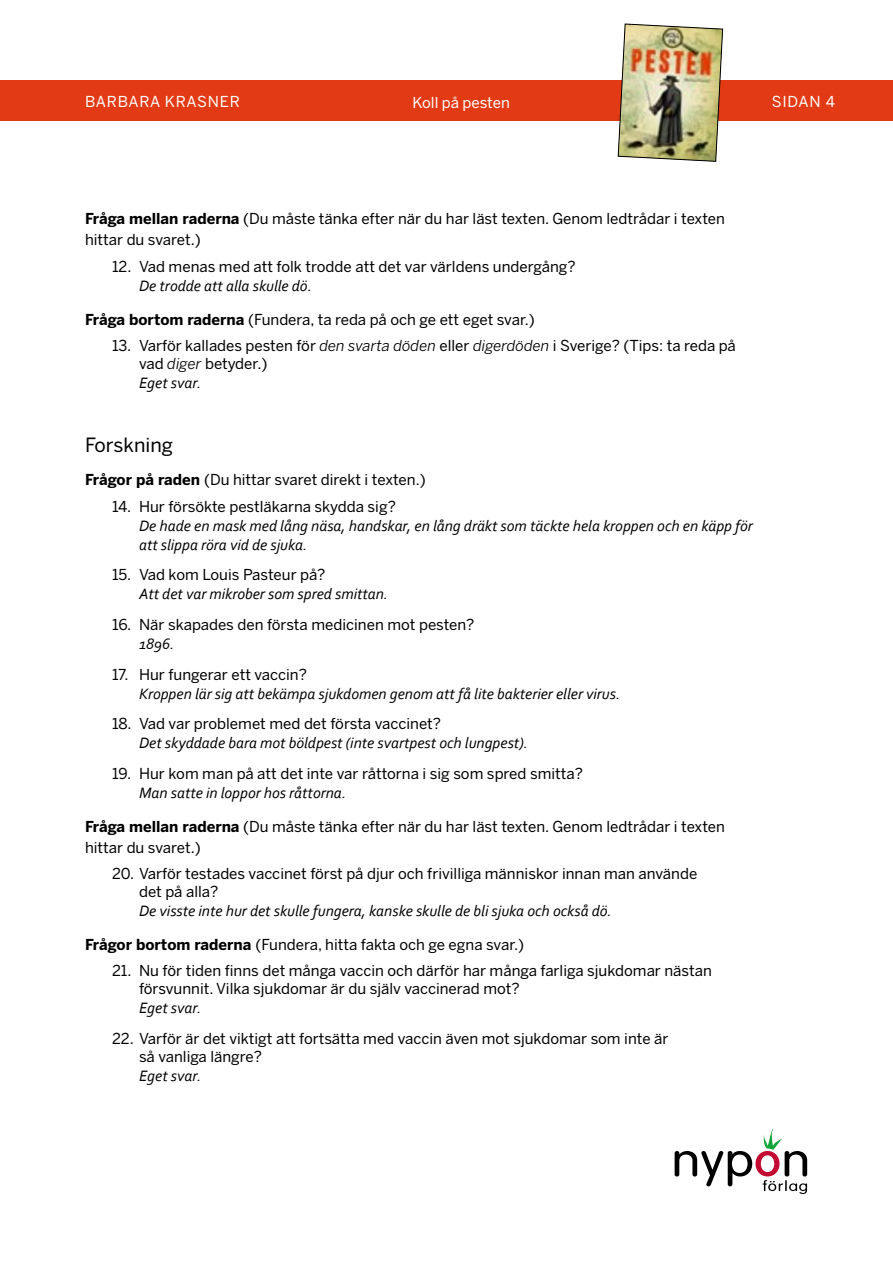
<style>
.page{position:relative;width:893px;height:1263px;background:#fff}
.page>*{position:absolute;margin:0;border:0;box-sizing:border-box;transform-origin:0 0}
.t1{font:19.5px "Benton Sans";color:#000}
.t2{font:italic 15.75px/18.9px "Corbel";color:#000}
.t3{font:15px/18px "Benton Sans";color:#000}
.t4{font:15px "Benton Sans";letter-spacing:.05em;color:#fff}
.t5{font:15px "Benton Sans";letter-spacing:-.01em;color:#fff}
.t6{font:15px "Benton Sans";letter-spacing:.025em;color:#fff}
.s1{font-weight:700}
.s2{font-style:italic}
</style>
<div class="page">
<div style="left:0;top:81px;width:893px;height:40px;background:#e23a14"></div>
<img style="left:618px;top:23px;width:105px;height:139px">
<svg style="left:675px;top:1128px;width:132px;height:66px"></svg>
<p class="t4" style="left:85px;top:92px;width:156px">BARBARA KRASNER</p>
<p class="t5" style="left:412px;top:93px;width:99px">Koll på pesten</p>
<p class="t6" style="left:772px;top:92px;width:65px">SIDAN 4</p>
<p class="t3" style="left:85px;top:209px;width:641px;line-height:21px"><span class="s1">Fråga mellan raderna</span> (Du måste tänka efter när du har läst texten. Genom ledtrådar i texten hittar du svaret.)</p>
<p class="t3" style="left:112px;top:258px;width:465px">12. Vad menas med att folk trodde att det var världens undergång?</p>
<p class="t2" style="left:139px;top:276px;width:174px">De trodde att alla skulle dö.</p>
<p class="t3" style="left:85px;top:310px;width:451px"><span class="s1">Fråga bortom raderna</span> (Fundera, ta reda på och ge ett eget svar.)</p>
<p class="t3" style="left:139px;top:337px;width:598px;text-indent:-27px">13. Varför kallades pesten för <span class="s2">den svarta döden</span> eller <span class="s2">digerdöden</span> i Sverige? (Tips: ta reda på vad <span class="s2">diger</span> betyder.)</p>
<p class="t2" style="left:139px;top:373px;width:64px">Eget svar.</p>
<h1 class="t1" style="left:85px;top:433px;width:89px">Forskning</h1>
<p class="t3" style="left:85px;top:471px;width:342px"><span class="s1">Frågor på raden</span> (Du hittar svaret direkt i texten.)</p>
<p class="t3" style="left:112px;top:497px;width:285px">14. Hur försökte pestläkarna skydda sig?</p>
<p class="t2" style="left:139px;top:516px;width:615px">De hade en mask med lång näsa, handskar, en lång dräkt som täckte hela kroppen och en käpp för att slippa röra vid de sjuka.</p>
<p class="t3" style="left:112px;top:566px;width:215px">15. Vad kom Louis Pasteur på?</p>
<p class="t2" style="left:139px;top:584px;width:251px">Att det var mikrober som spred smittan.</p>
<p class="t3" style="left:112px;top:616px;width:364px">16. När skapades den första medicinen mot pesten?</p>
<p class="t2" style="left:139px;top:634px;width:37px">1896.</p>
<p class="t3" style="left:112px;top:665px;width:196px">17. Hur fungerar ett vaccin?</p>
<p class="t2" style="left:139px;top:683px;width:483px">Kroppen lär sig att bekämpa sjukdomen genom att få lite bakterier eller virus.</p>
<p class="t3" style="left:112px;top:715px;width:331px">18. Vad var problemet med det första vaccinet?</p>
<p class="t2" style="left:139px;top:733px;width:390px">Det skyddade bara mot böldpest (inte svartpest och lungpest).</p>
<p class="t3" style="left:112px;top:765px;width:472px">19. Hur kom man på att det inte var råttorna i sig som spred smitta?</p>
<p class="t2" style="left:139px;top:783px;width:209px">Man satte in loppor hos råttorna.</p>
<p class="t3" style="left:85px;top:816px;width:641px;line-height:21px"><span class="s1">Fråga mellan raderna</span> (Du måste tänka efter när du har läst texten. Genom ledtrådar i texten hittar du svaret.)</p>
<p class="t3" style="left:139px;top:865px;width:560px;text-indent:-27px">20. Varför testades vaccinet först på djur och frivilliga människor innan man använde det på alla?</p>
<p class="t2" style="left:139px;top:901px;width:474px">De visste inte hur det skulle fungera, kanske skulle de bli sjuka och också dö.</p>
<p class="t3" style="left:85px;top:935px;width:441px"><span class="s1">Frågor bortom raderna</span> (Fundera, hitta fakta och ge egna svar.)</p>
<p class="t3" style="left:139px;top:962px;width:574px;text-indent:-27px">21. Nu för tiden finns det många vaccin och därför har många farliga sjukdomar nästan försvunnit. Vilka sjukdomar är du själv vaccinerad mot?</p>
<p class="t2" style="left:139px;top:998px;width:64px">Eget svar.</p>
<p class="t3" style="left:139px;top:1030px;width:531px;text-indent:-27px">22. Varför är det viktigt att fortsätta med vaccin även mot sjukdomar som inte är så vanliga längre?</p>
<p class="t2" style="left:139px;top:1066px;width:64px">Eget svar.</p>
</div>
